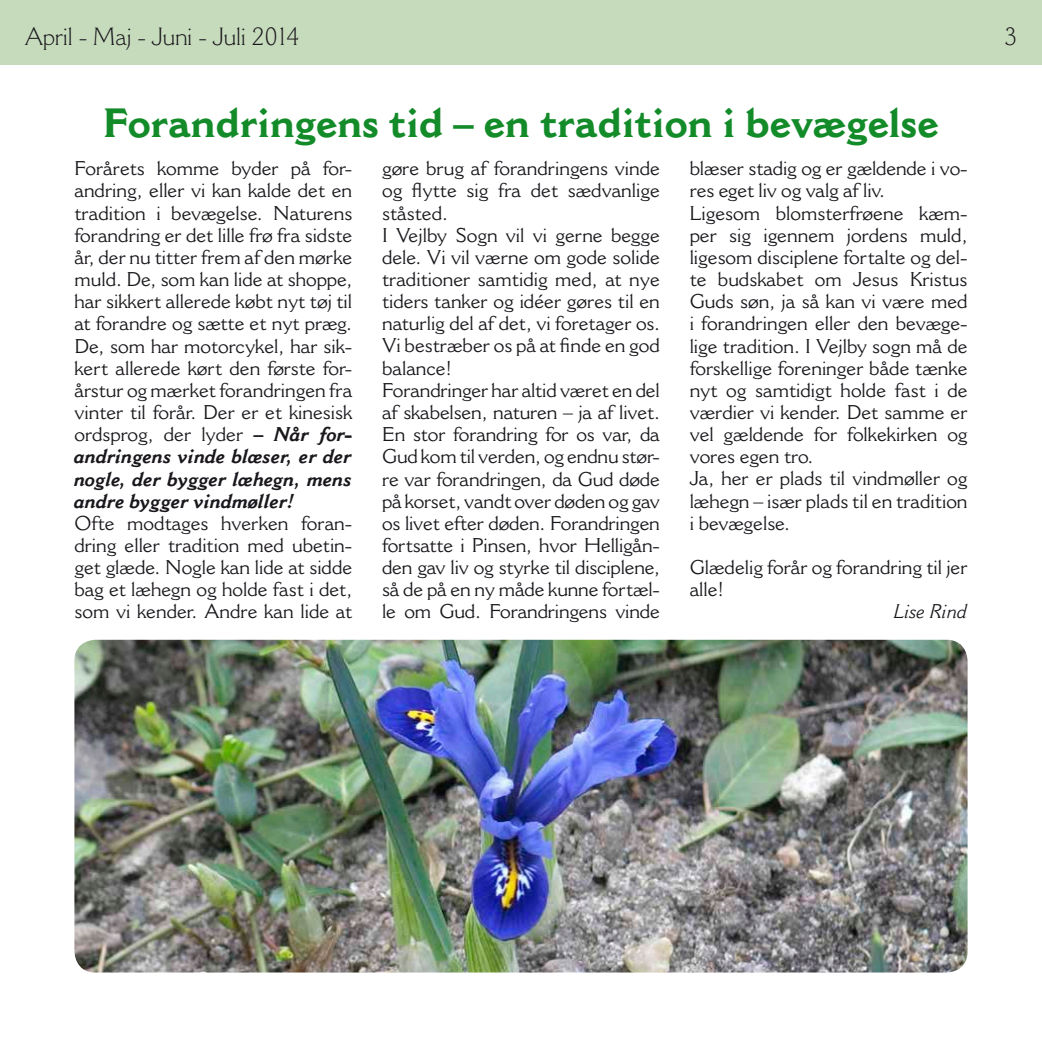
<style>
.page{position:relative;width:1042px;height:1042px;background:#fff}
.page>*{position:absolute;margin:0;border:0;box-sizing:border-box;transform-origin:0 0}
.t1{font:700 40.25px "Cantoria MT Std";color:#138b29}
.t2{font:300 24.5px "Cantoria MT Std";color:#1a171c}
.t3{font:19.6px/22.2px "Cantoria MT Std";color:#1a171c}
.t4{font:italic 19.6px "Cantoria MT Std";color:#1a171c}
.s1{font-weight:700;font-style:italic}
</style>
<div class="page">
<div style="left:0;top:0;width:1042px;height:64px;background:#c6dbbc"></div>
<img style="left:74px;top:640px;width:893px;height:332px">
<p class="t2" style="left:25px;top:22px;width:276px">April - Maj - Juni - Juli 2014</p>
<p class="t2" style="left:1004px;top:22px;width:14px">3</p>
<h1 class="t1" style="left:103px;top:99px;width:837px">Forandringens tid – en tradition i bevægelse</h1>
<p class="t3" style="left:382px;top:157px;width:279px">gøre brug af forandringens vinde og flytte sig fra det sædvanlige ståsted.<br>I Vejlby Sogn vil vi gerne begge dele. Vi vil værne om gode solide traditioner samtidig med, at nye tiders tanker og idéer gøres til en naturlig del af det, vi foretager os.<br>Vi bestræber os på at finde en god balance!<br>Forandringer har altid været en del af skabelsen, naturen – ja af livet.<br>En stor forandring for os var, da<br>Gud kom til verden, og endnu stør&shy;re var forandringen, da Gud døde på korset, vandt over døden og gav os livet efter døden. Forandringen fortsatte i Pinsen, hvor Helligån&shy;den gav liv og styrke til disciplene, så de på en ny måde kunne fortæl&shy;le om Gud. Forandringens vinde</p>
<p class="t3" style="left:690px;top:157px;width:279px">blæser stadig og er gældende i vo&shy;res eget liv og valg af liv.<br>Ligesom blomsterfrøene kæm&shy;per sig igennem jordens muld, ligesom disciplene fortalte og del&shy;te budskabet om Jesus Kristus<br>Guds søn, ja så kan vi være med i forandringen eller den bevæge&shy;lige tradition. I Vejlby sogn må de forskellige foreninger både tænke nyt og samtidigt holde fast i de værdier vi kender. Det samme er vel gældende for folkekirken og vores egen tro.<br>Ja, her er plads til vindmøller og læhegn – især plads til en tradition i bevægelse.</p>
<p class="t3" style="left:74px;top:157px;width:279px;text-align:justify">Forårets komme byder på for&shy;andring, eller vi kan kalde det en tradition i bevægelse. Naturens forandring er det lille frø fra sidste år, der nu titter frem af den mørke muld. De, som kan lide at shoppe, har sikkert allerede købt nyt tøj til at forandre og sætte et nyt præg.<br>De, som har motorcykel, har sik&shy;kert allerede kørt den første for&shy;årstur og mærket forandringen fra vinter til forår. Der er et kinesisk ordsprog, der lyder <span class="s1">– Når for&shy;andringens vinde blæser, er der nogle, der bygger læhegn, mens andre bygger vindmøller!</span></p>
<p class="t3" style="left:74px;top:512px;width:279px;text-align:justify">Ofte modtages hverken foran&shy;dring eller tradition med ubetin&shy;get glæde. Nogle kan lide at sidde bag et læhegn og holde fast i det, som vi kender. Andre kan lide at</p>
<p class="t3" style="left:690px;top:556px;width:279px">Glædelig forår og forandring til jer alle!</p>
<p class="t4" style="left:894px;top:600px;width:75px">Lise Rind</p>
</div>
